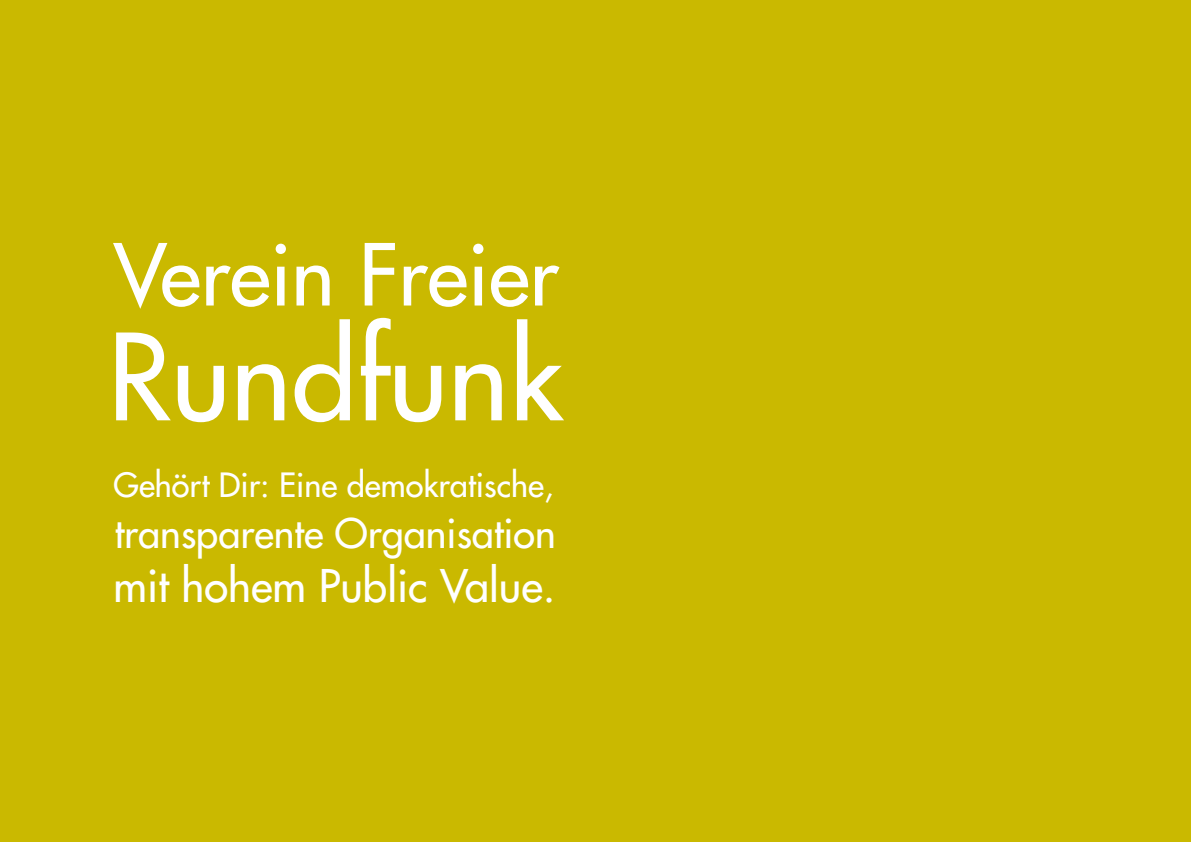
<style>
.page{position:relative;width:1191px;height:842px;background:#cab900}
.page>*{position:absolute;margin:0;border:0;box-sizing:border-box;transform-origin:0 0}
.t1{font:116.4px "Futura LT";color:#fff}
.t2{font:83px "Futura LT";color:#fff}
.t3{font:43.8px "Futura LT";color:#fff}
.t4{font:39.6px "Futura LT";color:#fff}
.t5{font:32.6px "Futura LT";color:#fff}
</style>
<div class="page">
<h2 class="t2" style="left:114px;top:221px;width:446px">Verein Freier</h2>
<h1 class="t1" style="left:108px;top:302px;width:456px">Rundfunk</h1>
<p class="t5" style="left:114px;top:464px;width:441px">Gehört Dir: Eine demokratische,</p>
<p class="t4" style="left:115px;top:507px;width:442px">transparente Organisation</p>
<h3 class="t3" style="left:114px;top:557px;width:443px">mit hohem Public Value.</h3>
</div>
